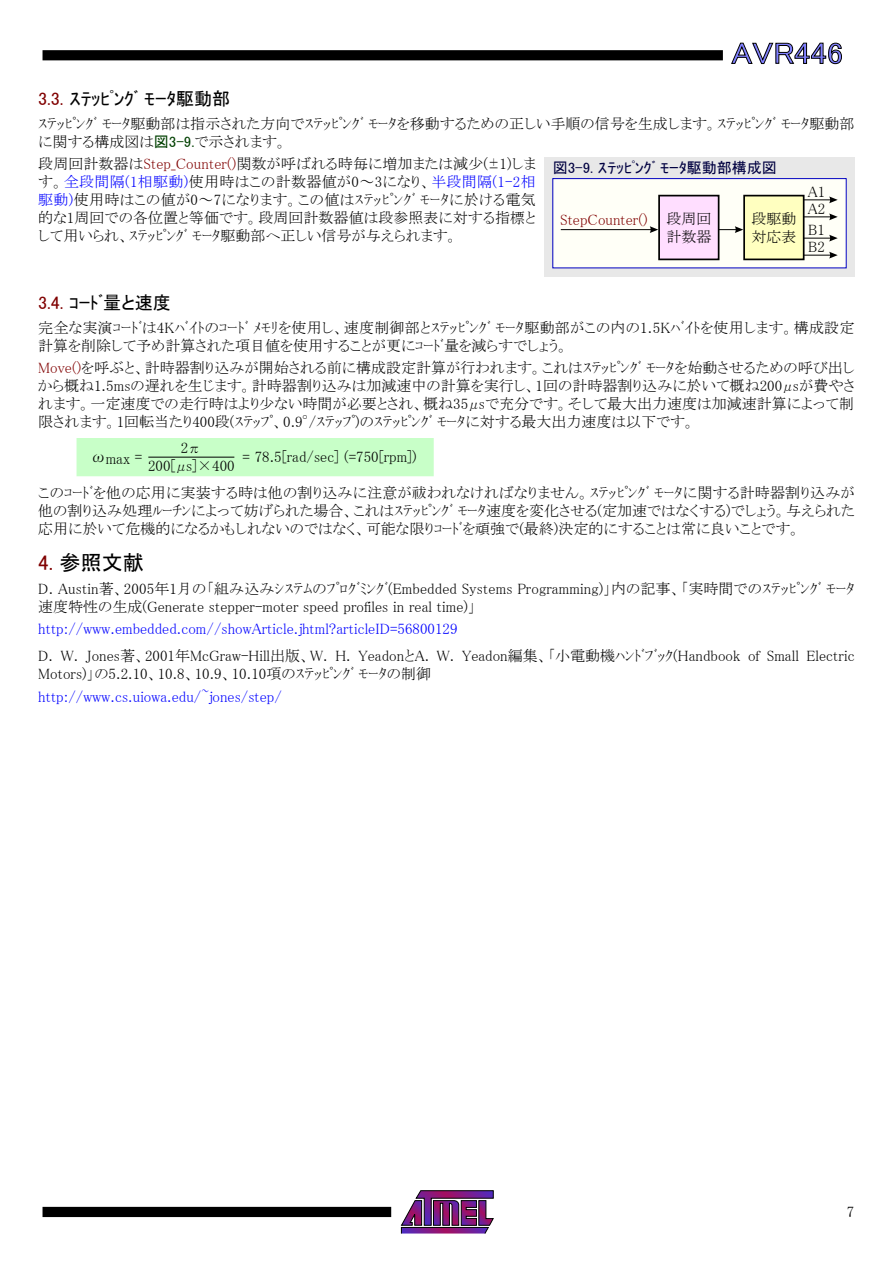
<style>
.page{position:relative;width:893px;height:1263px;background:#fff}
.page>*{position:absolute;margin:0;border:0;box-sizing:border-box;transform-origin:0 0}
.t1{font:30px "MS P Gothic";color:#8080ff;scale:1.1 1}
.t2{font:21px "MS P Gothic";color:#000}
.t3{font:18px "MS P Gothic";color:#000}
.t4{font:15px/18px "MS P Mincho";color:#000}
.t5{font:15px "MS P Mincho";color:#00f}
.t6{font:15px "MS P Gothic";color:#000040}
.t7{font:15px "MS P Mincho";color:#800000}
.s1{color:#800000}
.s2{font-family:"MS P Gothic";color:#004000}
.s3{color:#00f}
.s4{font-size:18px}
</style>
<div class="page">
<svg style="left:401px;top:1190px;width:93px;height:44px"></svg>
<div style="left:43px;top:1207px;width:348px;height:10px;background:#000"></div>
<div style="left:43px;top:50px;width:680px;height:10px;background:#000"></div>
<svg style="left:731px;top:43px;width:111px;height:21px"></svg>
<div style="left:544px;top:157px;width:311px;height:119px;background:#e8e8e8"></div>
<div style="left:553px;top:179px;width:293px;height:89px;background:#fffff7"></div>
<div style="left:552px;top:178px;width:295px;height:90px;border:1px solid #0000c0"></div>
<div style="left:659px;top:196px;width:60px;height:63px;background:#ffdeff"></div>
<div style="left:658px;top:195px;width:61px;height:65px;border:2px solid #000"></div>
<div style="left:744px;top:196px;width:60px;height:63px;background:#ffffc0"></div>
<div style="left:743px;top:195px;width:61px;height:65px;border:2px solid #000"></div>
<svg style="left:804px;top:196px;width:34px;height:7px"></svg>
<svg style="left:804px;top:213px;width:34px;height:7px"></svg>
<svg style="left:804px;top:235px;width:34px;height:7px"></svg>
<svg style="left:804px;top:252px;width:34px;height:7px"></svg>
<svg style="left:719px;top:226px;width:24px;height:7px"></svg>
<hr style="left:561px;top:229px;width:94px;height:1px;background:#000">
<svg style="left:650px;top:226px;width:8px;height:7px"></svg>
<div style="left:77px;top:438px;width:357px;height:38px;background:#c8ffc8"></div>
<hr style="left:149px;top:457px;width:85px;height:1px;background:#000">
<h1 class="t1" style="left:731px;top:38px;width:103px">AVR446</h1>
<p class="t3" style="left:38px;top:89px;width:193px"><span class="s1">3.3.</span> ｽﾃｯﾋﾟﾝｸﾞ ﾓｰﾀ駆動部</p>
<p class="t4" style="left:38px;top:114px;width:818px">ｽﾃｯﾋﾟﾝｸﾞ ﾓｰﾀ駆動部は指示された方向でｽﾃｯﾋﾟﾝｸﾞ ﾓｰﾀを移動するための正しい手順の信号を生成します。ｽﾃｯﾋﾟﾝｸﾞ ﾓｰﾀ駆動部に関する構成図は<span class="s2">図3-9.</span>で示されます。</p>
<p class="t4" style="left:38px;top:155px;width:499px;text-align:justify">段周回計数器は<span class="s1">Step_Counter()</span>関数が呼ばれる時毎に増加または減少(±1)します。<span class="s3">全段間隔(1相駆動)</span>使用時はこの計数器値が0～3になり、<span class="s3">半段間隔(1-2相駆動)</span>使用時はこの値が0～7になります。この値はｽﾃｯﾋﾟﾝｸﾞ ﾓｰﾀに於ける電気的な1周回での各位置と等価です。段周回計数器値は段参照表に対する指標として用いられ、ｽﾃｯﾋﾟﾝｸﾞ ﾓｰﾀ駆動部へ正しい信号が与えられます。</p>
<p class="t6" style="left:553px;top:160px;width:225px">図3-9. ｽﾃｯﾋﾟﾝｸﾞ ﾓｰﾀ駆動部構成図</p>
<p class="t4" style="left:808px;top:183px;width:19px;line-height:17px">A1<br>A2</p>
<p class="t4" style="left:808px;top:221px;width:18px;line-height:17px">B1<br>B2</p>
<p class="t4" style="left:666px;top:209px;width:46px">段周回計数器</p>
<p class="t4" style="left:751px;top:209px;width:46px">段駆動対応表</p>
<p class="t7" style="left:560px;top:212px;width:89px">StepCounter()</p>
<p class="t3" style="left:38px;top:293px;width:134px"><span class="s1">3.4.</span> ｺｰﾄﾞ量と速度</p>
<p class="t4" style="left:38px;top:318px;width:818px">完全な実演ｺｰﾄﾞは4Kﾊﾞｲﾄのｺｰﾄﾞ ﾒﾓﾘを使用し、速度制御部とｽﾃｯﾋﾟﾝｸﾞ ﾓｰﾀ駆動部がこの内の1.5Kﾊﾞｲﾄを使用します。構成設定計算を削除して予め計算された項目値を使用することが更にｺｰﾄﾞ量を減らすでしょう。</p>
<p class="t4" style="left:38px;top:359px;width:818px;text-align:justify"><span class="s1">Move()</span>を呼ぶと、計時器割り込みが開始される前に構成設定計算が行われます。これはｽﾃｯﾋﾟﾝｸﾞ ﾓｰﾀを始動させるための呼び出しから概ね1.5msの遅れを生じます。計時器割り込みは加減速中の計算を実行し、1回の計時器割り込みに於いて概ね200μsが費やされます。一定速度での走行時はより少ない時間が必要とされ、概ね35μsで充分です。そして最大出力速度は加減速計算によって制限されます。1回転当たり400段(ｽﾃｯﾌﾟ、0.9°/ｽﾃｯﾌﾟ)のｽﾃｯﾋﾟﾝｸﾞ ﾓｰﾀに対する最大出力速度は以下です。</p>
<p class="t4" style="left:90px;top:449px;width:54px"><span class="s4">ω</span>max =</p>
<p class="t4" style="left:148px;top:439px;width:88px;text-align:center">2π<br>200[μs]×400</p>
<p class="t4" style="left:242px;top:448px;width:176px">= 78.5[rad/sec] (=750[rpm])</p>
<p class="t4" style="left:38px;top:483px;width:818px;text-align:justify">このｺｰﾄﾞを他の応用に実装する時は他の割り込みに注意が祓われなければなりません。ｽﾃｯﾋﾟﾝｸﾞ ﾓｰﾀに関する計時器割り込みが他の割り込み処理ﾙｰﾁﾝによって妨げられた場合、これはｽﾃｯﾋﾟﾝｸﾞ ﾓｰﾀ速度を変化させる(定加速ではなくする)でしょう。与えられた応用に於いて危機的になるかもしれないのではなく、可能な限りｺｰﾄﾞを頑強で(最終)決定的にすることは常に良いことです。</p>
<h2 class="t2" style="left:38px;top:552px;width:107px"><span class="s1">4.</span> 参照文献</h2>
<p class="t4" style="left:38px;top:579px;width:818px">D. Austin著、2005年1月の「組み込みｼｽﾃﾑのﾌﾟﾛｸﾞﾐﾝｸﾞ(Embedded Systems Programming)」内の記事、「実時間でのｽﾃｯﾋﾟﾝｸﾞ ﾓｰﾀ速度特性の生成(Generate stepper-moter speed profiles in real time)」</p>
<p class="t5" style="left:38px;top:621px;width:421px">http://www.embedded.com//showArticle.jhtml?articleID=56800129</p>
<p class="t4" style="left:38px;top:647px;width:818px">D. W. Jones著、2001年McGraw-Hill出版、W. H. YeadonとA. W. Yeadon編集、「小電動機ﾊﾝﾄﾞﾌﾞｯｸ(Handbook of Small Electric<br>Motors)」の5.2.10、10.8、10.9、10.10項のｽﾃｯﾋﾟﾝｸﾞ ﾓｰﾀの制御</p>
<p class="t5" style="left:38px;top:689px;width:245px">http://www.cs.uiowa.edu/~jones/step/</p>
<p class="t4" style="left:847px;top:1202px;width:9px">7</p>
</div>
